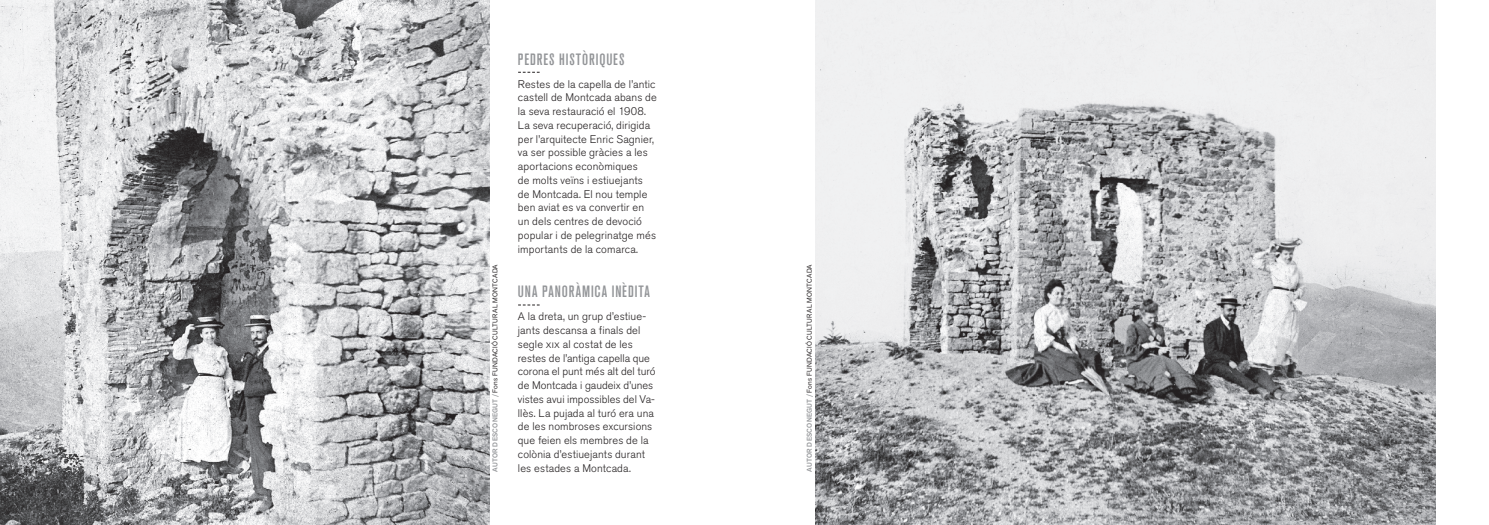
<style>
.page{position:relative;width:1489px;height:525px;background:#fff}
.page>*{position:absolute;margin:0;border:0;box-sizing:border-box;transform-origin:0 0}
.t1{font:500 condensed 16.25px "Akzidenz Grotesk BQ";letter-spacing:.055em;color:#939598}
.t2{font:300 11px/13.8px "Akzidenz Grotesk BQ";letter-spacing:.01em;color:#231f20}
.t3{font:6.88px "Akzid Grtsk Next";letter-spacing:.035em;color:#231f20}
.s1{font-weight:500;color:#939598}
.s2{font-family:"Akzidenz Grotesk BQ Light SC";font-weight:400}
</style>
<div class="page">
<svg style="left:518px;top:72px;width:21px;height:1px"></svg>
<svg style="left:518px;top:304px;width:21px;height:1px"></svg>
<img style="left:815px;top:0;width:620px;height:524px">
<img style="left:0;top:0;width:489px;height:524px">
<p class="t3" style="left:490px;top:471px;width:209px;rotate:-90deg"><span class="s1">AUTOR DESCONEGUT /</span> Fons FUNDACIÓ CULTURAL MONTCADA</p>
<h1 class="t1" style="left:518px;top:50px;width:108px">PEDRES HISTÒRIQUES</h1>
<p class="t2" style="left:518px;top:77px;width:140px">Restes de la capella de l’antic castell de Montcada abans de la seva restauració el 1908.<br>La seva recuperació, dirigida per l’arquitecte Enric Sagnier, va ser possible gràcies a les aportacions econòmiques<br>de molts veïns i estiuejants de Montcada. El nou temple ben aviat es va convertir en un dels centres de devoció popular i de pelegrinatge més importants de la comarca.</p>
<h1 class="t1" style="left:518px;top:282px;width:133px">UNA PANORÀMICA INÈDITA</h1>
<p class="t2" style="left:518px;top:310px;width:139px">A la dreta, un grup d’estiue&shy;jants descansa a finals del segle <span class="s2">xix</span> al costat de les restes de l’antiga capella que corona el punt més alt del turó de Montcada i gaudeix d’unes vistes avui impossibles del Va&shy;llès. La pujada al turó era una de les nombroses excursions que feien els membres de la colònia d’estiuejants durant les estades a Montcada.</p>
<p class="t3" style="left:805px;top:471px;width:209px;rotate:-90deg"><span class="s1">AUTOR DESCONEGUT /</span> Fons FUNDACIÓ CULTURAL MONTCADA</p>
</div>
